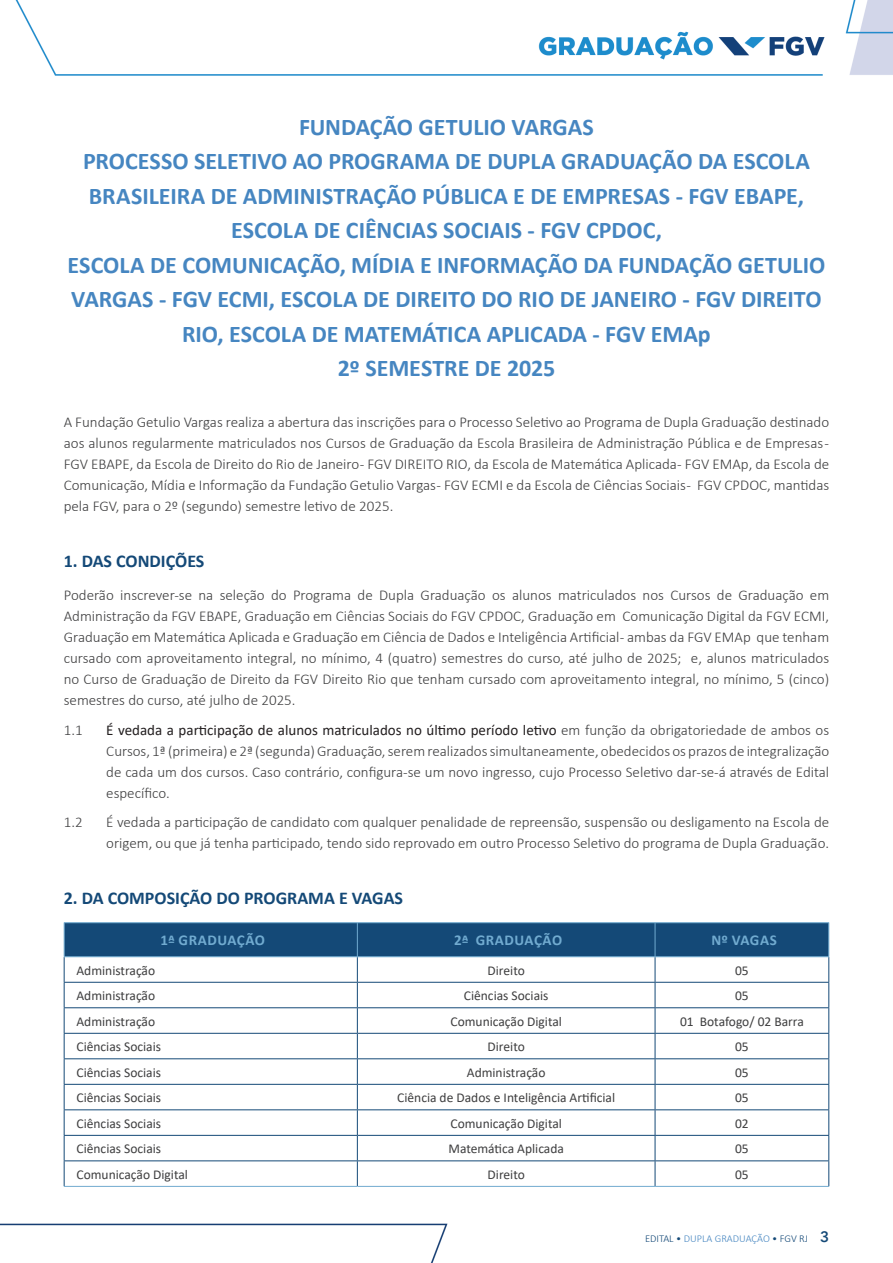
<style>
.page{position:relative;width:893px;height:1263px;background:#fff}
.page>*{position:absolute;margin:0;border:0;box-sizing:border-box;transform-origin:0 0}
.t1{font:700 24px/34.5px "Calibri";color:#4686c1;text-align:center}
.t2{font:700 18px "Calibri";color:#144977}
.t3{font:300 15px/21px "Calibri";color:#3e3e3f;text-align:justify}
.t4{font:700 15px "Calibri";letter-spacing:.04em;color:#71abd0}
.t5{font:13.5px "Calibri";color:#3e3e3f}
.t6{font:300 10.5px "Calibri";color:#4686c1}
.s1{font-weight:400;color:#231f20}
.s2{color:#144977}
.s3{font-family:"Avenir Next LT Pro";font-weight:600;font-size:15px;color:#144977}
</style>
<div class="page">
<img style="left:0;top:0;width:893px;height:1263px">
<svg style="left:64px;top:923px;width:765px;height:263px"></svg>
<hr style="left:64px;top:922px;width:293px;height:1px;background:#71abd0">
<hr style="left:64px;top:923px;width:1px;height:33px;background:#71abd0">
<hr style="left:357px;top:922px;width:298px;height:1px;background:#71abd0">
<hr style="left:357px;top:923px;width:1px;height:33px;background:#71abd0">
<hr style="left:655px;top:922px;width:174px;height:1px;background:#71abd0">
<hr style="left:655px;top:923px;width:1px;height:33px;background:#71abd0">
<hr style="left:828px;top:923px;width:1px;height:33px;background:#71abd0">
<hr style="left:64px;top:956px;width:293px;height:1px;background:#71abd0">
<hr style="left:357px;top:956px;width:298px;height:1px;background:#71abd0">
<hr style="left:655px;top:956px;width:174px;height:1px;background:#71abd0">
<hr style="left:64px;top:1186px;width:293px;height:1px;background:#71abd0">
<hr style="left:357px;top:1186px;width:298px;height:1px;background:#71abd0">
<hr style="left:655px;top:1186px;width:174px;height:1px;background:#71abd0">
<p class="t1" style="left:68px;top:109px;width:759px">FUNDAÇÃO GETULIO VARGAS<br>PROCESSO SELETIVO AO PROGRAMA DE DUPLA GRADUAÇÃO DA ESCOLA BRASILEIRA DE ADMINISTRAÇÃO PÚBLICA E DE EMPRESAS - FGV EBAPE, ESCOLA DE CIÊNCIAS SOCIAIS - FGV CPDOC,<br>ESCOLA DE COMUNICAÇÃO, MÍDIA E INFORMAÇÃO DA FUNDAÇÃO GETULIO VARGAS - FGV ECMI, ESCOLA DE DIREITO DO RIO DE JANEIRO - FGV DIREITO RIO, ESCOLA DE MATEMÁTICA APLICADA - FGV EMAp<br>2º SEMESTRE DE 2025</p>
<p class="t3" style="left:64px;top:412px;width:767px">A Fundação Getulio Vargas realiza a abertura das inscrições para o Processo Seletivo ao Programa de Dupla Graduação destinado aos alunos regularmente matriculados nos Cursos de Graduação da Escola Brasileira de Administração Pública e de Empresas - FGV EBAPE, da Escola de Direito do Rio de Janeiro - FGV DIREITO RIO, da Escola de Matemática Aplicada - FGV EMAp, da Escola de Comunicação, Mídia e Informação da Fundação Getulio Vargas - FGV ECMI e da Escola de Ciências Sociais - FGV CPDOC, mantidas pela FGV, para o 2º (segundo) semestre letivo de 2025.</p>
<p class="t2" style="left:64px;top:548px;width:142px">1. DAS CONDIÇÕES</p>
<p class="t3" style="left:64px;top:585px;width:767px">Poderão inscrever-se na seleção do Programa de Dupla Graduação os alunos matriculados nos Cursos de Graduação em Administração da FGV EBAPE, Graduação em Ciências Sociais do FGV CPDOC, Graduação em Comunicação Digital da FGV ECMI, Graduação em Matemática Aplicada e Graduação em Ciência de Dados e Inteligência Artificial - ambas da FGV EMAp que tenham cursado com aproveitamento integral, no mínimo, 4 (quatro) semestres do curso, até julho de 2025; e, alunos matriculados no Curso de Graduação de Direito da FGV Direito Rio que tenham cursado com aproveitamento integral, no mínimo, 5 (cinco) semestres do curso, até julho de 2025.</p>
<p class="t3" style="left:64px;top:719px;width:20px">1.1</p>
<p class="t3" style="left:106px;top:719px;width:724px"><span class="s1">É vedada a participação de alunos matriculados no último período letivo</span> em função da obrigatoriedade de ambos os Cursos, 1ª (primeira) e 2ª (segunda) Graduação, serem realizados simultaneamente, obedecidos os prazos de integralização de cada um dos cursos. Caso contrário, configura-se um novo ingresso, cujo Processo Seletivo dar-se-á através de Edital específico.</p>
<p class="t3" style="left:64px;top:812px;width:20px">1.2</p>
<p class="t3" style="left:106px;top:812px;width:724px">É vedada a participação de candidato com qualquer penalidade de repreensão, suspensão ou desligamento na Escola de origem, ou que já tenha participado, tendo sido reprovado em outro Processo Seletivo do programa de Dupla Graduação.</p>
<p class="t2" style="left:64px;top:885px;width:341px">2. DA COMPOSIÇÃO DO PROGRAMA E VAGAS</p>
<p class="t4" style="left:160px;top:930px;width:106px">1ª GRADUAÇÃO</p>
<p class="t4" style="left:454px;top:930px;width:109px">2ª GRADUAÇÃO</p>
<p class="t4" style="left:711px;top:930px;width:67px">Nº VAGAS</p>
<p class="t5" style="left:77px;top:961px;width:80px">Administração</p>
<p class="t5" style="left:488px;top:961px;width:39px">Direito</p>
<p class="t5" style="left:735px;top:961px;width:15px">05</p>
<p class="t5" style="left:77px;top:986px;width:80px">Administração</p>
<p class="t5" style="left:464px;top:986px;width:86px">Ciências Sociais</p>
<p class="t5" style="left:735px;top:986px;width:15px">05</p>
<p class="t5" style="left:77px;top:1012px;width:80px">Administração</p>
<p class="t5" style="left:450px;top:1012px;width:113px">Comunicação Digital</p>
<p class="t5" style="left:680px;top:1012px;width:125px">01 Botafogo/ 02 Barra</p>
<p class="t5" style="left:77px;top:1037px;width:86px">Ciências Sociais</p>
<p class="t5" style="left:488px;top:1037px;width:39px">Direito</p>
<p class="t5" style="left:735px;top:1037px;width:15px">05</p>
<p class="t5" style="left:77px;top:1063px;width:86px">Ciências Sociais</p>
<p class="t5" style="left:467px;top:1063px;width:80px">Administração</p>
<p class="t5" style="left:735px;top:1063px;width:15px">05</p>
<p class="t5" style="left:77px;top:1088px;width:86px">Ciências Sociais</p>
<p class="t5" style="left:397px;top:1088px;width:219px">Ciência de Dados e Inteligência Artificial</p>
<p class="t5" style="left:735px;top:1088px;width:15px">05</p>
<p class="t5" style="left:77px;top:1114px;width:86px">Ciências Sociais</p>
<p class="t5" style="left:450px;top:1114px;width:113px">Comunicação Digital</p>
<p class="t5" style="left:735px;top:1114px;width:15px">02</p>
<p class="t5" style="left:77px;top:1139px;width:86px">Ciências Sociais</p>
<p class="t5" style="left:448px;top:1139px;width:117px">Matemática Aplicada</p>
<p class="t5" style="left:735px;top:1139px;width:15px">05</p>
<p class="t5" style="left:77px;top:1165px;width:113px">Comunicação Digital</p>
<p class="t5" style="left:488px;top:1165px;width:39px">Direito</p>
<p class="t5" style="left:735px;top:1165px;width:15px">05</p>
<p class="t6" style="left:645px;top:1232px;width:186px"><span class="s2">EDITAL •</span> DUPLA GRADUAÇÃO <span class="s2">• FGV RJ</span> <span class="s3">3</span></p>
</div>
